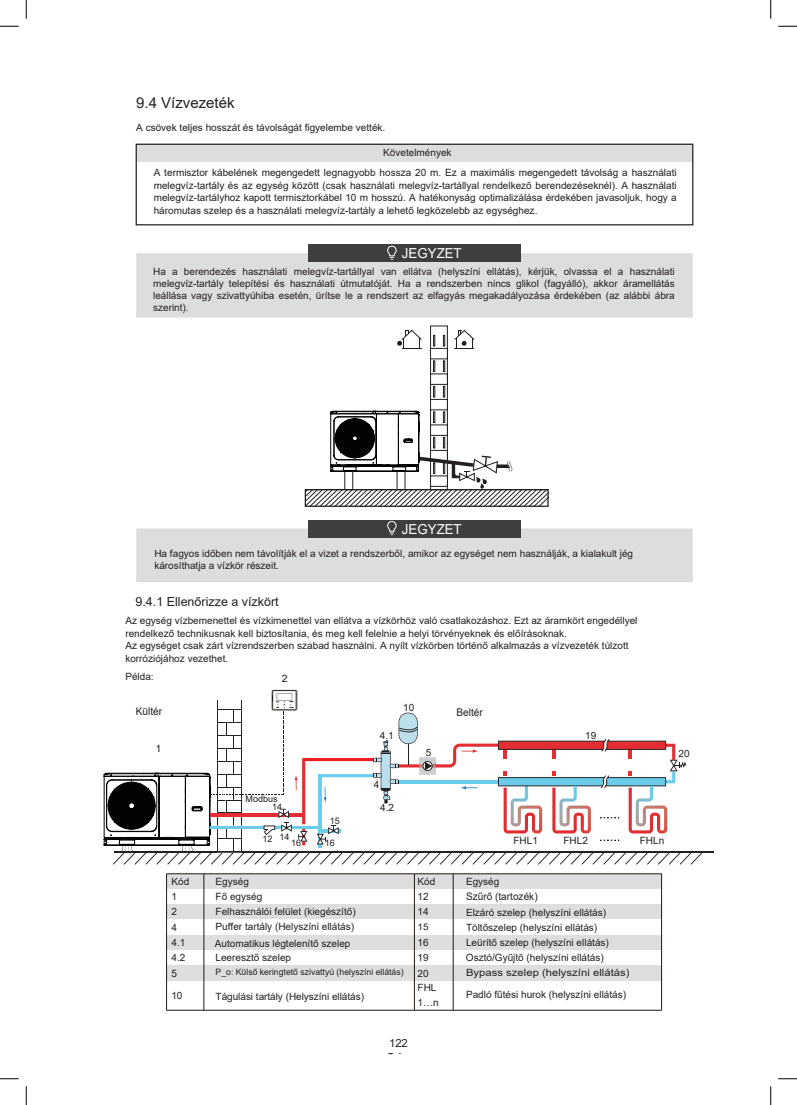
<style>
.page{position:relative;width:797px;height:1105px;background:#fff}
.page>*{position:absolute;margin:0;border:0;box-sizing:border-box;transform-origin:0 0}
.t1{font:15px "Arial";color:#231f20}
.t2{font:13.75px "Arial";color:#fff}
.t3{font:12.5px "Arial";color:#231f20}
.t4{font:11.25px "Arial";color:#231f20}
.t5{font:10.62px "Arial";color:#231f20;scale:.95 1}
.t6{font:10.38px "Arial";color:#231f20}
.t7{font:10.25px "Arial";color:#231f20}
.t8{font:10.12px "Arial";color:#231f20;scale:1.06 1}
.t9{font:10px/12.5px "Arial";color:#231f20}
.t10{font:10px "Arial";color:#231f20;scale:1.12 1}
.t11{font:10px "Arial";color:#221e1f}
.t12{font:10px "Arial";color:#221f21}
.t13{font:9.12px "Arial";color:#231f20;scale:1.1 1}
.t14{font:9px "Arial";color:#221f21}
.t15{font:8.75px "Arial";color:#231f20}
</style>
<div class="page">
<div style="left:136px;top:144px;width:556px;height:18px;background:#dcdddf"></div>
<div style="left:136px;top:144px;width:557px;height:81px;border:1px solid #231f20"></div>
<div style="left:136px;top:253px;width:556px;height:65px;background:#dcdddf"></div>
<div style="left:308px;top:244px;width:213px;height:18px;background:#3e3e3f"></div>
<svg style="left:387px;top:246px;width:10px;height:14px"></svg>
<div style="left:308px;top:520px;width:213px;height:17px;background:#3e3e3f"></div>
<svg style="left:136px;top:521px;width:556px;height:61px"></svg>
<svg style="left:432px;top:334px;width:13px;height:77px"></svg>
<div style="left:430px;top:326px;width:17px;height:164px;border:1px solid #231f20"></div>
<svg style="left:433px;top:335px;width:2px;height:11px"></svg>
<svg style="left:443px;top:335px;width:2px;height:11px"></svg>
<div style="left:430px;top:348px;width:17px;height:11px;background:#fff"></div>
<div style="left:430px;top:348px;width:17px;height:11px;border:1px solid #231f20"></div>
<svg style="left:433px;top:360px;width:2px;height:12px"></svg>
<svg style="left:443px;top:360px;width:2px;height:12px"></svg>
<div style="left:430px;top:374px;width:17px;height:10px;background:#fff"></div>
<div style="left:430px;top:374px;width:17px;height:11px;border:1px solid #231f20"></div>
<svg style="left:433px;top:386px;width:2px;height:11px"></svg>
<svg style="left:443px;top:386px;width:2px;height:11px"></svg>
<div style="left:430px;top:399px;width:17px;height:11px;background:#fff"></div>
<div style="left:430px;top:399px;width:17px;height:11px;border:1px solid #231f20"></div>
<div style="left:305px;top:489px;width:243px;height:18px;border:1px solid #231f20"></div>
<svg style="left:397px;top:330px;width:25px;height:19px"></svg>
<svg style="left:454px;top:330px;width:20px;height:19px"></svg>
<svg style="left:305px;top:411px;width:243px;height:95px"></svg>
<hr style="left:115px;top:851px;width:598px;height:1px;background:#221f21">
<hr style="left:216px;top:700px;width:1px;height:152px;background:#221f21">
<hr style="left:241px;top:700px;width:1px;height:152px;background:#221f21">
<img style="left:271px;top:689px;width:27px;height:20px">
<svg style="left:104px;top:709px;width:598px;height:156px"></svg>
<div style="left:166px;top:874px;width:495px;height:14px;background:#dfdddd"></div>
<div style="left:166px;top:904px;width:495px;height:15px;background:#dfdddd"></div>
<div style="left:166px;top:935px;width:495px;height:14px;background:#dfdddd"></div>
<div style="left:166px;top:965px;width:495px;height:15px;background:#dfdddd"></div>
<hr style="left:166px;top:873px;width:495px;height:1px;background:#201813">
<hr style="left:166px;top:1010px;width:495px;height:1px;background:#201813">
<hr style="left:661px;top:874px;width:1px;height:136px;background:#201813">
<hr style="left:204px;top:874px;width:1px;height:136px;background:#201813">
<hr style="left:414px;top:874px;width:1px;height:136px;background:#201813">
<hr style="left:453px;top:874px;width:1px;height:136px;background:#201813">
<hr style="left:166px;top:874px;width:1px;height:136px;background:#201813">
<svg style="left:0;top:25px;width:19px;height:2px"></svg>
<svg style="left:778px;top:25px;width:19px;height:2px"></svg>
<svg style="left:0;top:1078px;width:19px;height:1px"></svg>
<svg style="left:778px;top:1078px;width:19px;height:1px"></svg>
<svg style="left:25px;top:0;width:2px;height:19px"></svg>
<svg style="left:25px;top:1086px;width:2px;height:19px"></svg>
<svg style="left:770px;top:0;width:1px;height:19px"></svg>
<svg style="left:770px;top:1086px;width:1px;height:19px"></svg>
<p class="t1" style="left:136px;top:93px;width:100px">9.4 Vízvezeték</p>
<p class="t9" style="left:136px;top:121px;width:250px">A csövek teljes hosszát és távolságát figyelembe vették.</p>
<p class="t9" style="left:154px;top:142px;width:524px;line-height:20.5px;text-align:center">Követelmények<br>A termisztor kábelének megengedett legnagyobb hossza 20 m. Ez a maximális megengedett távolság a használati</p>
<p class="t9" style="left:154px;top:179px;width:524px;text-align:justify">melegvíz-tartály és az egység között (csak használati melegvíz-tartállyal rendelkező berendezéseknél). A használati melegvíz-tartályhoz kapott termisztorkábel 10 m hosszú. A hatékonyság optimalizálása érdekében javasoljuk, hogy a háromutas szelep és a használati melegvíz-tartály a lehető legközelebb az egységhez.</p>
<p class="t2" style="left:402px;top:244px;width:61px">JEGYZET</p>
<p class="t9" style="left:153px;top:266px;width:523px;line-height:12px;text-align:justify">Ha a berendezés használati melegvíz-tartállyal van ellátva (helyszíni ellátás), kérjük, olvassa el a használati melegvíz-tartály telepítési és használati útmutatóját. Ha a rendszerben nincs glikol (fagyálló), akkor áramellátás leállása vagy szivattyúhiba esetén, ürítse le a rendszert az elfagyás megakadályozása érdekében (az alábbi ábra szerint).</p>
<p class="t2" style="left:402px;top:519px;width:61px">JEGYZET</p>
<p class="t9" style="left:154px;top:547px;width:480px;line-height:12px">Ha fagyos időben nem távolítják el a vizet a rendszerből, amikor az egységet nem használják, a kialakult jég károsíthatja a vízkör részeit.</p>
<p class="t3" style="left:135px;top:593px;width:145px">9.4.1 Ellenőrizze a vízkört</p>
<p class="t9" style="left:125px;top:614px;width:513px">Az egység vízbemenettel és vízkimenettel van ellátva a vízkörhöz való csatlakozáshoz. Ezt az áramkört engedéllyel rendelkező technikusnak kell biztosítania, és meg kell felelnie a helyi törvényeknek és előírásoknak.<br>Az egységet csak zárt vízrendszerben szabad használni. A nyílt vízkörben történő alkalmazás a vízvezeték túlzott korróziójához vezethet.</p>
<p class="t9" style="left:125px;top:670px;width:30px">Példa:</p>
<p class="t8" style="left:282px;top:672px;width:7px">2</p>
<p class="t12" style="left:403px;top:701px;width:13px">10</p>
<p class="t5" style="left:136px;top:704px;width:29px">Kültér</p>
<p class="t5" style="left:456px;top:705px;width:29px">Beltér</p>
<p class="t8" style="left:156px;top:742px;width:7px">1</p>
<p class="t12" style="left:380px;top:729px;width:16px">4.1</p>
<p class="t12" style="left:426px;top:745px;width:7px">5</p>
<p class="t12" style="left:374px;top:777px;width:7px">4</p>
<p class="t14" style="left:245px;top:793px;width:34px">Modbus</p>
<p class="t14" style="left:272px;top:800px;width:12px">14</p>
<p class="t12" style="left:380px;top:800px;width:15px">4.2</p>
<p class="t14" style="left:330px;top:815px;width:12px">15</p>
<p class="t14" style="left:262px;top:831px;width:28px">12 14</p>
<p class="t14" style="left:291px;top:836px;width:12px">16</p>
<p class="t14" style="left:325px;top:836px;width:12px">16</p>
<p class="t12" style="left:585px;top:729px;width:13px">19</p>
<p class="t12" style="left:513px;top:833px;width:26px">FHL1</p>
<p class="t12" style="left:563px;top:833px;width:26px">FHL2</p>
<p class="t12" style="left:639px;top:833px;width:26px">FHLn</p>
<p class="t9" style="left:171px;top:874px;width:19px;line-height:15.2px">Kód<br>1<br>2<br>4<br>4.1<br>4.2</p>
<p class="t7" style="left:171px;top:966px;width:7px">5</p>
<p class="t9" style="left:171px;top:989px;width:13px">10</p>
<p class="t9" style="left:216px;top:875px;width:35px">Egység</p>
<p class="t9" style="left:417px;top:875px;width:19px">Kód</p>
<p class="t9" style="left:466px;top:875px;width:35px">Egység</p>
<p class="t9" style="left:215px;top:890px;width:48px">Fő egység</p>
<p class="t13" style="left:417px;top:920px;width:12px">15</p>
<p class="t6" style="left:466px;top:889px;width:73px">Szűrő (tartozék)</p>
<p class="t9" style="left:417px;top:890px;width:13px">12</p>
<p class="t9" style="left:216px;top:905px;width:142px">Felhasználói felület (kiegészítő)</p>
<p class="t9" style="left:466px;top:906px;width:142px">Elzáró szelep (helyszíni ellátás)</p>
<p class="t9" style="left:215px;top:920px;width:140px">Puffer tartály (Helyszíni ellátás)</p>
<p class="t9" style="left:466px;top:921px;width:133px">Töltőszelep (helyszíni ellátás)</p>
<p class="t9" style="left:417px;top:951px;width:13px">19</p>
<p class="t9" style="left:417px;top:905px;width:13px">14</p>
<p class="t9" style="left:417px;top:936px;width:13px">16</p>
<p class="t9" style="left:417px;top:967px;width:13px">20</p>
<p class="t9" style="left:466px;top:936px;width:144px">Leürítő szelep (helyszíni ellátás)</p>
<p class="t11" style="left:215px;top:936px;width:137px">Automatikus légtelenítő szelep</p>
<p class="t9" style="left:215px;top:951px;width:77px">Leeresztő szelep</p>
<p class="t9" style="left:466px;top:951px;width:139px">Osztó/Gyűjtő (helyszíni ellátás)</p>
<p class="t15" style="left:215px;top:965px;width:189px">P_o: Külső keringtető szivattyú (helyszíni ellátás)</p>
<p class="t9" style="left:216px;top:990px;width:150px">Tágulási tartály (Helyszíni ellátás)</p>
<p class="t10" style="left:466px;top:966px;width:147px">Bypass szelep (helyszíni ellátás)</p>
<p class="t9" style="left:417px;top:980px;width:23px;line-height:14.8px">FHL<br>1…n</p>
<p class="t9" style="left:466px;top:988px;width:162px">Padló fűtési hurok (helyszíni ellátás)</p>
<p class="t4" style="left:389px;top:1035px;width:20px">122</p>
<p class="t1" style="left:387px;top:1039px;width:18px">31</p>
<p class="t12" style="left:678px;top:747px;width:13px">20</p>
</div>
